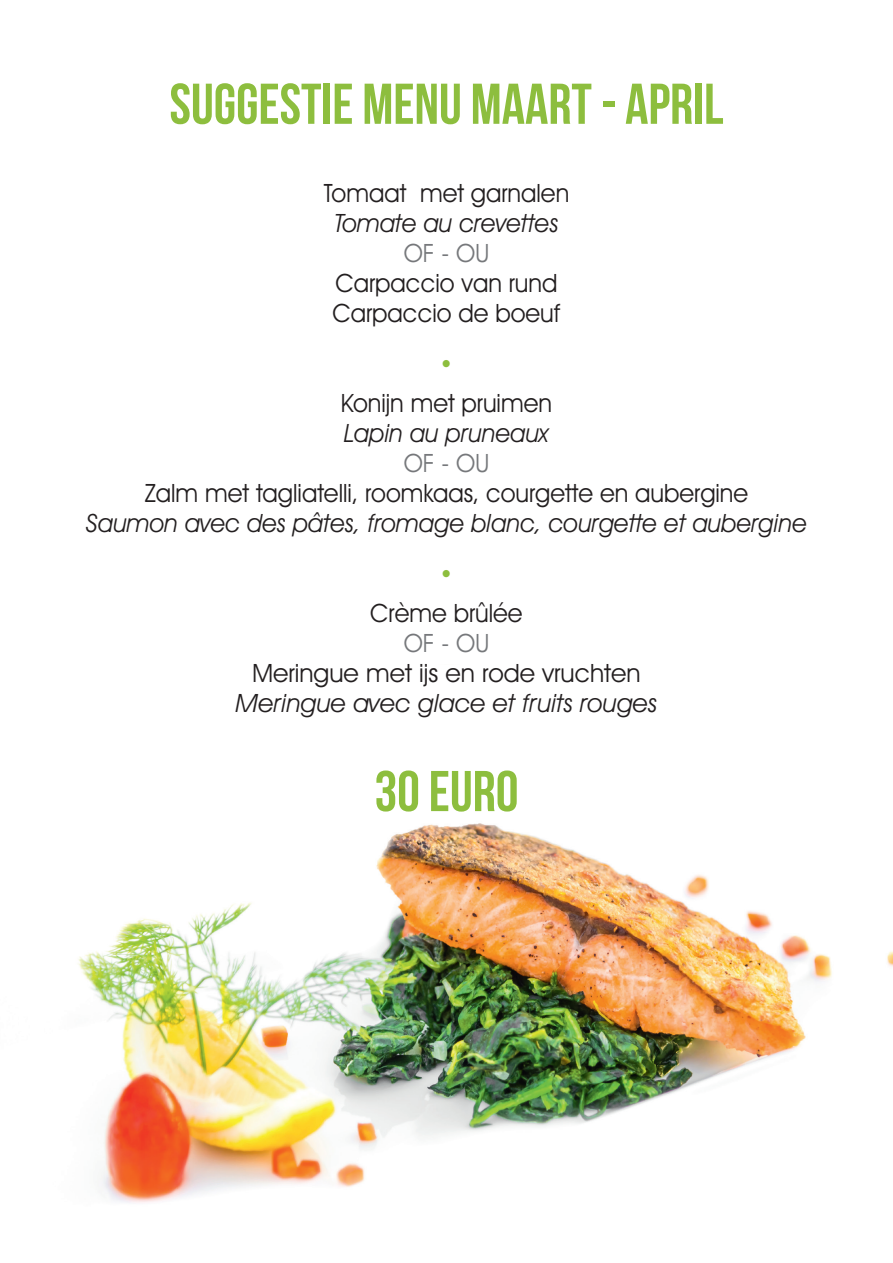
<style>
.page{position:relative;width:893px;height:1263px;background:#fff}
.page>*{position:absolute;margin:0;border:0;box-sizing:border-box;transform-origin:0 0}
.t1{font:57.3px "Bebas Neue";color:#8dbe3e}
.t2{font:25.35px/30px "Avant Garde IT Cby BT";color:#231f20;scale:.96 1}
.t3{font:italic 25.35px "Avant Garde IT Cby BT";color:#231f20;scale:.96 1}
.t4{font:italic 25.35px "Avant Garde IT Cby BT";color:#231f20}
.t5{font:25.35px "Avant Garde IT Cby BT";color:#231f20}
.t6{font:25.35px "Avant Garde IT Cby BT";color:#76787b;scale:.96 1}
.t7{font:25.35px "Avant Garde IT Cby BT";color:#8dbe3e;scale:.96 1}
</style>
<div class="page">
<img style="left:78px;top:823px;width:815px;height:380px">
<h1 class="t1" style="left:169px;top:73px;width:555px">SUGGESTIE MENU MAART - APRIL</h1>
<p class="t2" style="left:324px;top:178px;width:257px">Tomaat met garnalen</p>
<p class="t3" style="left:335px;top:208px;width:234px">Tomate au crevettes</p>
<p class="t6" style="left:404px;top:238px;width:90px">OF - OU</p>
<p class="t2" style="left:332px;top:268px;width:239px">Carpaccio van rund<br>Carpaccio de boeuf</p>
<p class="t7" style="left:439px;top:349px;width:16px">•</p>
<p class="t2" style="left:341px;top:388px;width:221px">Konijn met pruimen</p>
<p class="t3" style="left:344px;top:418px;width:214px">Lapin au pruneaux</p>
<p class="t6" style="left:404px;top:448px;width:90px">OF - OU</p>
<p class="t2" style="left:145px;top:478px;width:630px">Zalm met tagliatelli, roomkaas, courgette en aubergine</p>
<p class="t3" style="left:86px;top:508px;width:752px">Saumon avec des pâtes, fromage blanc, courgette et aubergine</p>
<p class="t7" style="left:439px;top:559px;width:16px">•</p>
<p class="t2" style="left:370px;top:598px;width:160px">Crème brûlée</p>
<p class="t6" style="left:404px;top:628px;width:90px">OF - OU</p>
<p class="t5" style="left:252px;top:658px;width:390px">Meringue met ijs en rode vruchten</p>
<p class="t4" style="left:236px;top:688px;width:423px">Meringue avec glace et fruits rouges</p>
<h1 class="t1" style="left:374px;top:760px;width:145px">30 EURO</h1>
</div>
